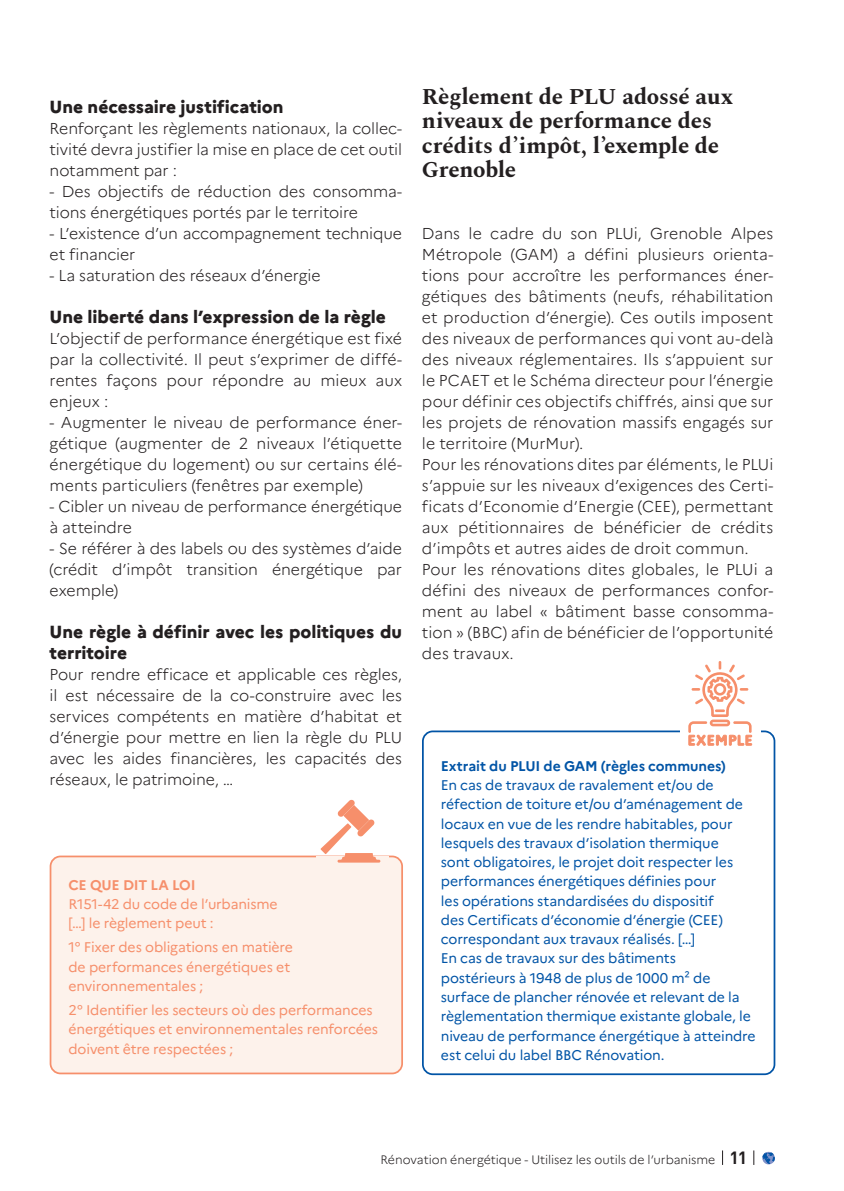
<style>
.page{position:relative;width:844px;height:1191px;background:#fff}
.page>*{position:absolute;margin:0;border:0;box-sizing:border-box;transform-origin:0 0}
.Titre_gras_Spectral{font:700 22.75px/24.5px "Spectral";letter-spacing:-.01em;color:#231f20}
.Texte_courant_justif{font:800 17.5px/21px "Marianne";letter-spacing:-.005em;color:#231f20}
.Texte_courant_justif-2{font:300 15.75px/21px "Marianne";letter-spacing:-.005em;color:#231f20;text-align:justify}
.Texte_noir_-_Encart{font:14px/19.2px "Marianne";letter-spacing:-.01em;color:#0154a6}
.Texte_noir_-_Encart-2{font:14px/19.2px "Marianne";letter-spacing:-.01em;color:#f68f6b}
.Texte_noir_-_Encart-3{font:700 14px "Marianne";letter-spacing:-.005em;color:#0154a6}
.Texte_noir_-_Encart-4{font:700 14px "Marianne";letter-spacing:-.015em;color:#f68f6b}
.t1{font:300 12.25px "Marianne";letter-spacing:-.005em;color:#231f20}
.s1{font-family:"DIN Pro";font-weight:700;font-size:17.5px}
</style>
<div class="page">
<svg style="left:762px;top:1151px;width:12px;height:13px"></svg>
<svg style="left:753px;top:1150px;width:1px;height:15px"></svg>
<svg style="left:722px;top:1150px;width:1px;height:15px"></svg>
<div style="left:422px;top:730px;width:353px;height:345px;border:2px solid #0154a6;border-radius:10px"></div>
<div style="left:679px;top:724px;width:81px;height:14px;background:#fff"></div>
<svg style="left:688px;top:661px;width:64px;height:85px"></svg>
<div style="left:50px;top:856px;width:352px;height:217px;background:#fdf2eb;border-radius:10px"></div>
<div style="left:50px;top:855px;width:353px;height:219px;border:2px solid #f68f6b;border-radius:10px"></div>
<hr style="left:316px;top:855px;width:72px;height:2px;background:#fdf2eb">
<svg style="left:320px;top:799px;width:60px;height:63px"></svg>
<p class="Texte_courant_justif" style="left:50px;top:96px;width:235px">Une nécessaire justification</p>
<p class="Texte_courant_justif-2" style="left:50px;top:117px;width:354px">Renforçant les règlements nationaux, la collec&shy;tivité devra justifier la mise en place de cet outil notamment par :</p>
<p class="Texte_courant_justif-2" style="left:50px;top:180px;width:354px">- Des objectifs de réduction des consomma&shy;tions énergétiques portés par le territoire</p>
<p class="Texte_courant_justif-2" style="left:50px;top:222px;width:354px">- L’existence d’un accompagnement technique et financier</p>
<p class="Texte_courant_justif-2" style="left:50px;top:264px;width:272px">- La saturation des réseaux d’énergie</p>
<p class="Texte_courant_justif" style="left:50px;top:306px;width:338px">Une liberté dans l’expression de la règle</p>
<p class="Texte_courant_justif-2" style="left:50px;top:327px;width:354px">L’objectif de performance énergétique est fixé par la collectivité. Il peut s’exprimer de diffé&shy;rentes façons pour répondre au mieux aux enjeux :</p>
<p class="Texte_courant_justif-2" style="left:50px;top:411px;width:354px">- Augmenter le niveau de performance éner&shy;gétique (augmenter de 2 niveaux l’étiquette énergétique du logement) ou sur certains élé&shy;ments particuliers (fenêtres par exemple)</p>
<p class="Texte_courant_justif-2" style="left:50px;top:495px;width:354px">- Cibler un niveau de performance énergétique à atteindre</p>
<p class="Texte_courant_justif-2" style="left:50px;top:537px;width:354px">- Se référer à des labels ou des systèmes d’aide (crédit d’impôt transition énergétique par exemple)</p>
<p class="Texte_courant_justif" style="left:50px;top:621px;width:354px">Une règle à définir avec les politiques du territoire</p>
<p class="Texte_courant_justif-2" style="left:50px;top:663px;width:354px">Pour rendre efficace et applicable ces règles, il est nécessaire de la co-construire avec les services compétents en matière d’habitat et d’énergie pour mettre en lien la règle du PLU avec les aides financières, les capacités des réseaux, le patrimoine, …</p>
<p class="Texte_noir_-_Encart-4" style="left:68px;top:876px;width:129px">CE QUE DIT LA LOI</p>
<p class="Texte_noir_-_Encart-2" style="left:68px;top:894px;width:211px">R151-42 du code de l’urbanisme</p>
<p class="Texte_noir_-_Encart-2" style="left:68px;top:913px;width:147px">[…] le règlement peut :</p>
<p class="Texte_noir_-_Encart-2" style="left:68px;top:938px;width:226px">1° Fixer des obligations en matière de performances énergétiques et environnementales ;</p>
<p class="Texte_noir_-_Encart-2" style="left:68px;top:1000px;width:311px">2° Identifier les secteurs où des performances énergétiques et environnementales renforcées doivent être respectées ;</p>
<p class="Titre_gras_Spectral" style="left:422px;top:84px;width:313px">Règlement de PLU adossé aux niveaux de performance des crédits d’impôt, l’exemple de<br>Grenoble</p>
<p class="Texte_courant_justif-2" style="left:422px;top:222px;width:353px">Dans le cadre du son PLUi, Grenoble Alpes Métropole (GAM) a défini plusieurs orienta&shy;tions pour accroître les performances éner&shy;gétiques des bâtiments (neufs, réhabilitation et production d’énergie). Ces outils imposent des niveaux de performances qui vont au-delà des niveaux réglementaires. Ils s’appuient sur le PCAET et le Schéma directeur pour l’énergie pour définir ces objectifs chiffrés, ainsi que sur les projets de rénovation massifs engagés sur le territoire (MurMur).</p>
<p class="Texte_courant_justif-2" style="left:422px;top:453px;width:353px">Pour les rénovations dites par éléments, le PLUi s’appuie sur les niveaux d’exigences des Certi&shy;ficats d’Economie d’Energie (CEE), permettant aux pétitionnaires de bénéficier de crédits d’impôts et autres aides de droit commun.</p>
<p class="Texte_courant_justif-2" style="left:422px;top:558px;width:353px">Pour les rénovations dites globales, le PLUi a défini des niveaux de performances confor&shy;ment au label « bâtiment basse consomma&shy;tion » (BBC) afin de bénéficier de l’opportunité des travaux.</p>
<p class="Texte_noir_-_Encart-3" style="left:441px;top:757px;width:286px">Extrait du PLUI de GAM (règles communes)</p>
<p class="Texte_noir_-_Encart" style="left:441px;top:775px;width:303px">En cas de travaux de ravalement et/ou de réfection de toiture et/ou d’aménagement de locaux en vue de les rendre habitables, pour lesquels des travaux d’isolation thermique sont obligatoires, le projet doit respecter les performances énergétiques définies pour<br>les opérations standardisées du dispositif<br>des Certificats d’économie d’énergie (CEE) correspondant aux travaux réalisés. […]</p>
<p class="Texte_noir_-_Encart" style="left:441px;top:948px;width:316px">En cas de travaux sur des bâtiments<br>postérieurs à 1948 de plus de 1000 m² de surface de plancher rénovée et relevant de la règlementation thermique existante globale, le niveau de performance énergétique à atteindre est celui du label BBC Rénovation.</p>
<p class="t1" style="left:380px;top:1151px;width:368px">Rénovation énergétique - Utilisez les outils de l’urbanisme <span class="s1">11</span></p>
</div>
